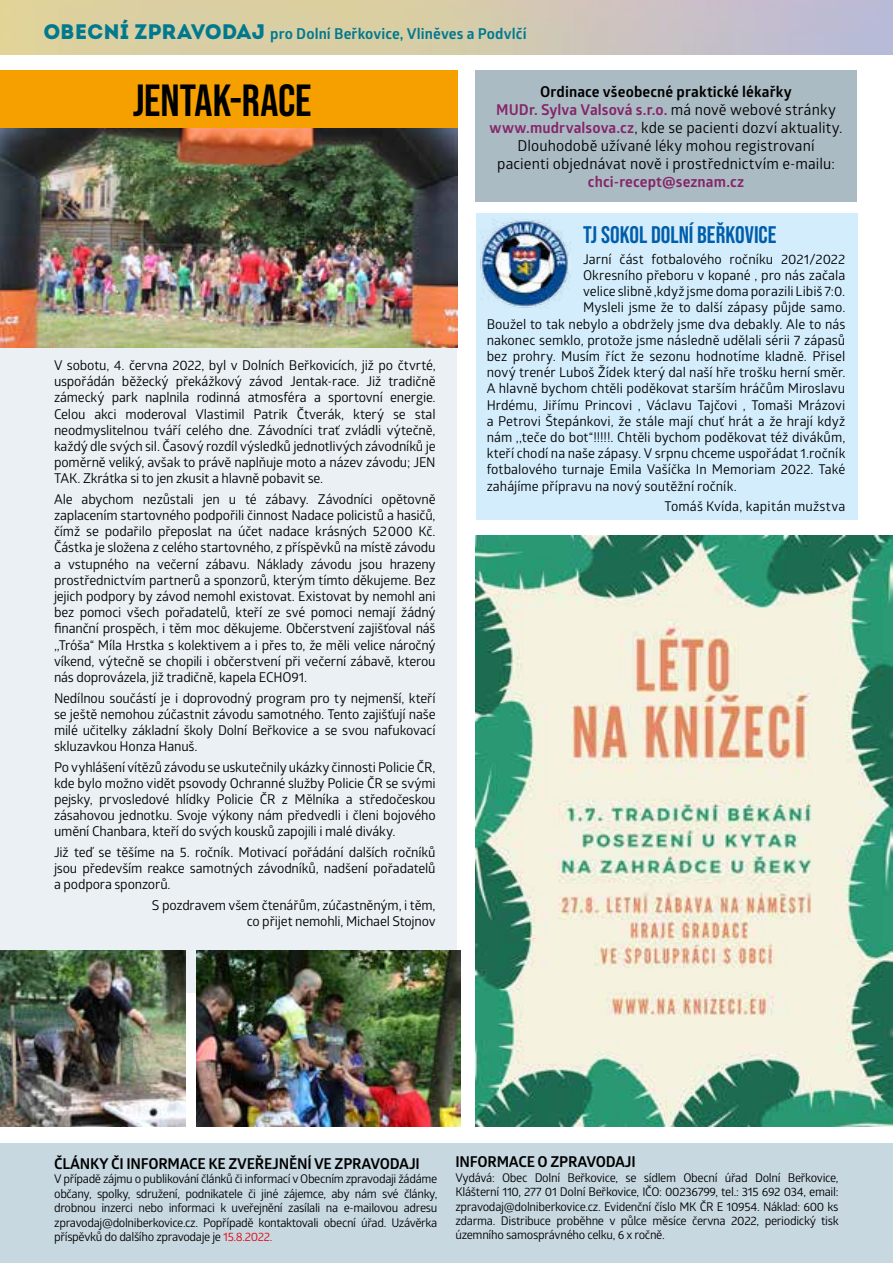
<style>
.page{position:relative;width:893px;height:1263px;background:#fff}
.page>*{position:absolute;margin:0;border:0;box-sizing:border-box;transform-origin:0 0}
.t1{font:45px "Bebas Neue";letter-spacing:-.005em;color:#000}
.t2{font:24px "Bebas Neue";color:#005eaa}
.t3{font:15px/18px "Glober";letter-spacing:.005em;color:#000;text-align:center}
.t4{font:700 15px "Glober";letter-spacing:-.015em;color:#000}
.t5{font:700 15px "Glober";letter-spacing:.01em;color:#00798f}
.t6{font:700 15px "Glober";letter-spacing:.01em;color:#852569}
.t7{font:13.5px/16.2px "Glober";color:#000;text-align:justify}
.t8{font:12px/14.4px "Glober";letter-spacing:-.03em;color:#000;text-align:justify}
.s1{font-family:"Intro";font-weight:400;font-size:21px}
.s2{font-weight:700}
.s3{font-weight:700;color:#852569}
.s4{color:#e30613}
</style>
<div class="page">
<div style="left:476px;top:213px;width:382px;height:306px;background:#d4edfc"></div>
<div style="left:0;top:348px;width:457px;height:644px;background:#eaf0f4"></div>
<div style="left:0;top:1144px;width:893px;height:119px;background:#c7d8e1"></div>
<img style="left:475px;top:536px;width:418px;height:591px">
<img style="left:0;top:128px;width:457px;height:220px">
<img style="left:196px;top:951px;width:264px;height:176px">
<img style="left:0;top:951px;width:185px;height:176px">
<div style="left:0;top:70px;width:457px;height:58px;background:#f6a000"></div>
<div style="left:475px;top:70px;width:382px;height:132px;background:#abbbc4"></div>
<img style="left:480px;top:219px;width:89px;height:89px">
<p class="t5" style="left:43px;top:23px;width:485px"><span class="s1">OBECNÍ ZPRAVODAJ</span> pro Dolní Beřkovice, Vliněves a Podvlčí</p>
<h1 class="t1" style="left:133px;top:75px;width:180px">JENTAK-RACE</h1>
<p class="t3" style="left:490px;top:82px;width:354px"><span class="s2">Ordinace všeobecné praktické lékařky<br></span><span class="s3">MUDr. Sylva Valsová s.r.o.</span> má nově webové stránky <span class="s3">www.mudrvalsova.cz</span>, kde se pacienti dozví aktuality.<br>Dlouhodobě užívané léky mohou registrovaní pacienti objednávat nově i prostřednictvím e-mailu:</p>
<p class="t6" style="left:588px;top:171px;width:158px">chci-recept@seznam.cz</p>
<h2 class="t2" style="left:583px;top:221px;width:195px">TJ SOKOL DOLNÍ BEŘKOVICE</h2>
<p class="t7" style="left:583px;top:250px;width:264px">Jarní část fotbalového ročníku 2021/2022</p>
<p class="t7" style="left:583px;top:267px;width:264px">Okresního přeboru v kopané , pro nás začala</p>
<p class="t7" style="left:583px;top:283px;width:264px">velice slibně ,když jsme doma porazili Libiš 7:0.</p>
<p class="t7" style="left:583px;top:299px;width:264px">Mysleli jsme že to další zápasy půjde samo.</p>
<p class="t7" style="left:487px;top:315px;width:360px">Boužel to tak nebylo a obdržely jsme dva debakly. Ale to nás</p>
<p class="t7" style="left:487px;top:331px;width:360px">nakonec semklo, protože jsme následně udělali sérii 7 zápasů</p>
<p class="t7" style="left:487px;top:348px;width:360px">bez prohry. Musím říct že sezonu hodnotíme kladně. Přisel</p>
<p class="t7" style="left:487px;top:364px;width:360px">nový trenér Luboš Žídek který dal naší hře trošku herní směr.</p>
<p class="t7" style="left:487px;top:380px;width:360px">A hlavně bychom chtěli poděkovat starším hráčům Miroslavu</p>
<p class="t7" style="left:487px;top:396px;width:360px">Hrdému, Jiřímu Princovi , Václavu Tajčovi , Tomaši Mrázovi</p>
<p class="t7" style="left:487px;top:412px;width:360px">a Petrovi Štepánkovi, že stále mají chuť hrát a že hrají když</p>
<p class="t7" style="left:487px;top:429px;width:360px">nám ,,teče do bot“!!!!!. Chtěli bychom poděkovat též divákům,</p>
<p class="t7" style="left:487px;top:445px;width:360px">kteří chodí na naše zápasy. V srpnu chceme uspořádat 1.ročník</p>
<p class="t7" style="left:487px;top:461px;width:360px">fotbalového turnaje Emila Vašíčka In Memoriam 2022. Také</p>
<p class="t7" style="left:487px;top:477px;width:251px">zahájíme přípravu na nový soutěžní ročník.</p>
<p class="t7" style="left:665px;top:498px;width:182px">Tomáš Kvída, kapitán mužstva</p>
<p class="t7" style="left:54px;top:356px;width:383px">V sobotu, 4. června 2022, byl v Dolních Beřkovicích, již po čtvrté, uspořádán běžecký překážkový závod Jentak-race. Již tradičně zámecký park naplnila rodinná atmosféra a sportovní energie.<br>Celou akci moderoval Vlastimil Patrik Čtverák, který se stal neodmyslitelnou tváří celého dne. Závodníci trať zvládli výtečně, každý dle svých sil. Časový rozdíl výsledků jednotlivých závodníků je poměrně veliký, avšak to právě naplňuje moto a název závodu; JEN TAK. Zkrátka si to jen zkusit a hlavně pobavit se.</p>
<p class="t7" style="left:54px;top:490px;width:383px">Ale abychom nezůstali jen u té zábavy. Závodníci opětovně zaplacením startovného podpořili činnost Nadace policistů a hasičů, čímž se podařilo přeposlat na účet nadace krásných 52000 Kč.<br>Částka je složena z celého startovného, z příspěvků na místě závodu a vstupného na večerní zábavu. Náklady závodu jsou hrazeny prostřednictvím partnerů a sponzorů, kterým tímto děkujeme. Bez jejich podpory by závod nemohl existovat. Existovat by nemohl ani bez pomoci všech pořadatelů, kteří ze své pomoci nemají žádný finanční prospěch, i těm moc děkujeme. Občerstvení zajišťoval náš ,,Tróša“ Míla Hrstka s kolektivem a i přes to, že měli velice náročný víkend, výtečně se chopili i občerstvení při večerní zábavě, kterou nás doprovázela, již tradičně, kapela ECHO91.</p>
<p class="t7" style="left:54px;top:689px;width:383px">Nedílnou součástí je i doprovodný program pro ty nejmenší, kteří se ještě nemohou zúčastnit závodu samotného. Tento zajišťují naše milé učitelky základní školy Dolní Beřkovice a se svou nafukovací skluzavkou Honza Hanuš.</p>
<p class="t7" style="left:54px;top:758px;width:383px">Po vyhlášení vítězů závodu se uskutečnily ukázky činnosti Policie ČR, kde bylo možno vidět psovody Ochranné služby Policie ČR se svými pejsky, prvosledové hlídky Policie ČR z Mělníka a středočeskou zásahovou jednotku. Svoje výkony nám předvedli i členi bojového umění Chanbara, kteří do svých kousků zapojili i malé diváky.</p>
<p class="t7" style="left:54px;top:843px;width:383px">Již teď se těšíme na 5. ročník. Motivací pořádání dalších ročníků jsou především reakce samotných závodníků, nadšení pořadatelů a podpora sponzorů.</p>
<p class="t7" style="left:152px;top:896px;width:285px;text-align:right">S pozdravem všem čtenářům, zúčastněným, i těm, co přijet nemohli, Michael Stojnov</p>
<p class="t4" style="left:54px;top:1153px;width:367px">ČLÁNKY ČI INFORMACE KE ZVEŘEJNĚNÍ VE ZPRAVODAJI</p>
<p class="t8" style="left:54px;top:1171px;width:385px">V případě zájmu o publikování článků či informací v Obecním zpravodaji žádáme občany, spolky, sdružení, podnikatele či jiné zájemce, aby nám své články, drobnou inzerci nebo informaci k uveřejnění zasílali na e-mailovou adresu zpravodaj@dolniberkovice.cz. Popřípadě kontaktovali obecní úřad. Uzávěrka příspěvků do dalšího zpravodaje je <span class="s4">15.8.2022.</span></p>
<p class="t4" style="left:455px;top:1151px;width:182px">INFORMACE O ZPRAVODAJI</p>
<p class="t8" style="left:455px;top:1170px;width:385px">Vydává: Obec Dolní Beřkovice, se sídlem Obecní úřad Dolní Beřkovice, Klášterní 110, 277 01 Dolní Beřkovice, IČO: 00236799, tel.: 315 692 034, email: zpravodaj@dolniberkovice.cz. Evidenční číslo MK ČR E 10954. Náklad: 600 ks zdarma. Distribuce proběhne v půlce měsíce června 2022, periodický tisk územního samosprávného celku, 6 x ročně.</p>
</div>
